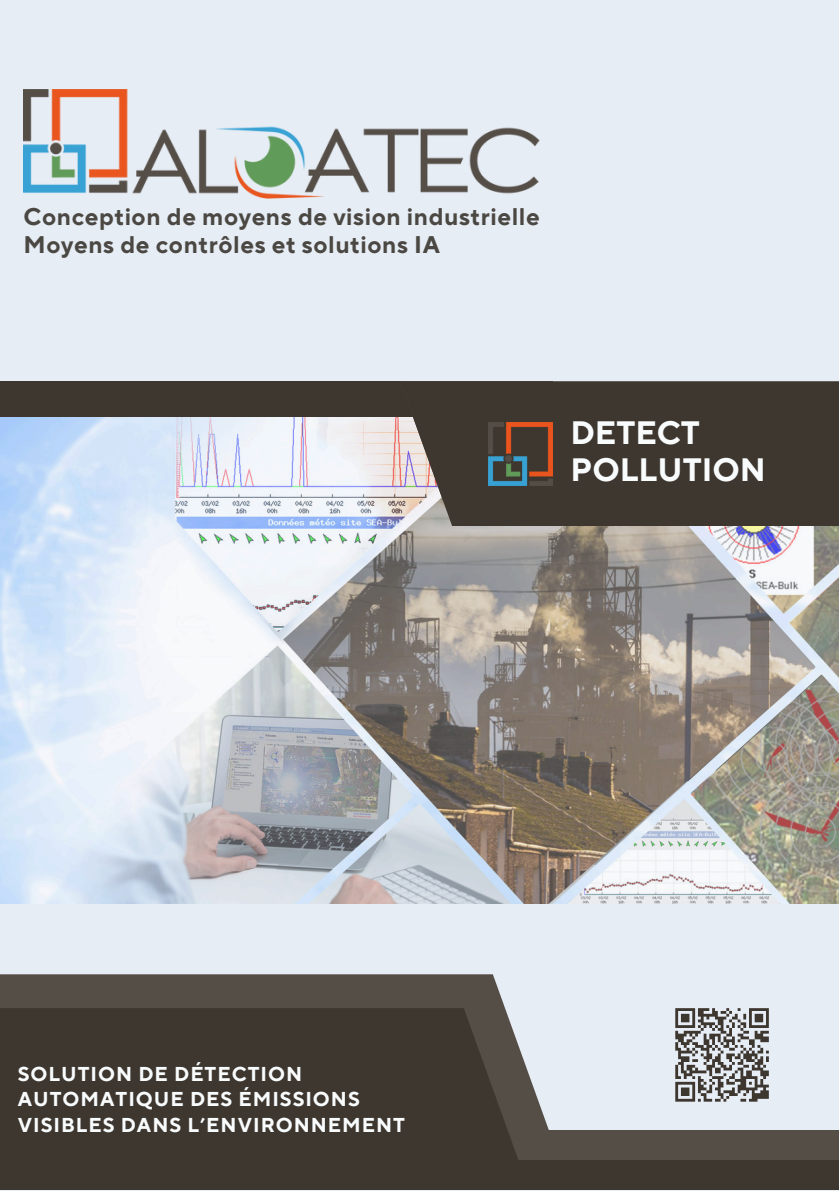
<style>
.page{position:relative;width:839px;height:1191px;background:#fff}
.page>*{position:absolute;margin:0;border:0;box-sizing:border-box;transform-origin:0 0}
.t1{font:700 32.2px "TT Norms Pro";color:#f9fcfd}
.t2{font:700 24px/28.4px "TT Norms Pro";letter-spacing:.025em;color:#4b4843}
.t3{font:700 20px/25.6px "TT Norms Pro";letter-spacing:.05em;color:#f9fcfd}
</style>
<div class="page">
<div style="left:0;top:0;width:838px;height:1191px;background:#e7edf5"></div>
<img style="left:0;top:417px;width:838px;height:486px">
<div style="left:0;top:381px;width:553px;height:36px;background:#3e3730"></div>
<div style="left:331px;top:1130px;width:507px;height:36px;background:#554e46"></div>
<div style="left:0;top:1160px;width:838px;height:30px;background:#3e3730"></div>
<div style="left:400px;top:381px;width:438px;height:145px;background:#3e3730"></div>
<svg style="left:0;top:974px;width:549px;height:156px;fill:#554e46"></svg>
<div style="left:0;top:1008px;width:520px;height:152px;background:#3e3730"></div>
<img style="left:488px;top:422px;width:64px;height:63px">
<img style="left:24px;top:90px;width:516px;height:109px">
<svg style="left:675px;top:1008px;width:94px;height:94px"></svg>
<p class="t2" style="left:24px;top:203px;width:517px">Conception de moyens de vision industrielle<br>Moyens de contrôles et solutions IA</p>
<p class="t1" style="left:570px;top:413px;width:131px">DETECT</p>
<p class="t1" style="left:570px;top:450px;width:197px">POLLUTION</p>
<p class="t3" style="left:18px;top:1062px;width:389px">SOLUTION DE DÉTECTION<br>AUTOMATIQUE DES ÉMISSIONS<br>VISIBLES DANS L’ENVIRONNEMENT</p>
</div>
